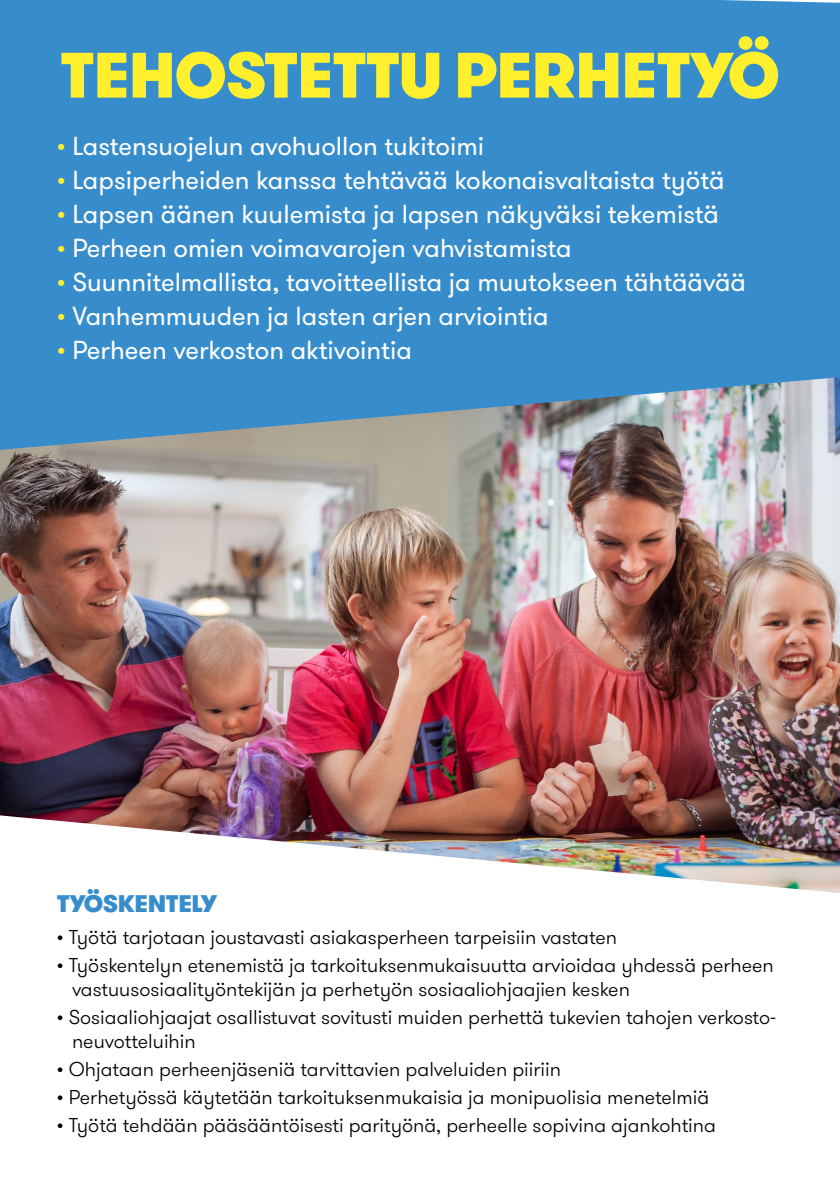
<style>
.page{position:relative;width:840px;height:1191px;background:#fff}
.page>*{position:absolute;margin:0;border:0;box-sizing:border-box;transform-origin:0 0}
.t1{font:900 64px "GT Walsheim";letter-spacing:-.015em;color:#ffef2c}
.t2{font:26px "GT Walsheim";color:#fff}
.t3{font:900 24px "GT Walsheim";letter-spacing:-.015em;color:#378dcc}
.t4{font:300 20px/24px "GT Walsheim";color:#000}
.s1{color:#ffef2c}
</style>
<div class="page">
<img style="left:0;top:450px;width:839px;height:443px">
<svg style="left:0;top:0;width:839px;height:450px;background:#408fc8"></svg>
<h1 class="t1" style="left:60px;top:32px;width:720px">TEHOSTETTU PERHETYÖ</h1>
<h2 class="t2" style="left:57px;top:129px;width:428px"><span class="s1">•</span> Lastensuojelun avohuollon tukitoimi</h2>
<h2 class="t2" style="left:57px;top:163px;width:669px"><span class="s1">•</span> Lapsiperheiden kanssa tehtävää kokonaisvaltaista työtä</h2>
<h2 class="t2" style="left:57px;top:197px;width:663px"><span class="s1">•</span> Lapsen äänen kuulemista ja lapsen näkyväksi tekemistä</h2>
<h2 class="t2" style="left:57px;top:231px;width:516px"><span class="s1">•</span> Perheen omien voimavarojen vahvistamista</h2>
<h2 class="t2" style="left:57px;top:265px;width:690px"><span class="s1">•</span> Suunnitelmallista, tavoitteellista ja muutokseen tähtäävää</h2>
<h2 class="t2" style="left:57px;top:299px;width:493px"><span class="s1">•</span> Vanhemmuuden ja lasten arjen arviointia</h2>
<h2 class="t2" style="left:57px;top:333px;width:356px"><span class="s1">•</span> Perheen verkoston aktivointia</h2>
<p class="t3" style="left:57px;top:887px;width:162px">TYÖSKENTELY</p>
<p class="t4" style="left:57px;top:925px;width:561px">• Työtä tarjotaan joustavasti asiakasperheen tarpeisiin vastaten</p>
<p class="t4" style="left:72px;top:953px;width:703px;text-indent:-15px">• Työskentelyn etenemistä ja tarkoituksenmukaisuutta arvioidaa yhdessä perheen vastuusosiaalityöntekijän ja perhetyön sosiaaliohjaajien kesken</p>
<p class="t4" style="left:72px;top:1005px;width:705px;text-indent:-15px">• Sosiaaliohjaajat osallistuvat sovitusti muiden perhettä tukevien tahojen verkosto&shy;neuvotteluihin</p>
<p class="t4" style="left:57px;top:1057px;width:505px">• Ohjataan perheenjäseniä tarvittavien palveluiden piiriin</p>
<p class="t4" style="left:57px;top:1085px;width:653px">• Perhetyössä käytetään tarkoituksenmukaisia ja monipuolisia menetelmiä</p>
<p class="t4" style="left:57px;top:1113px;width:660px">• Työtä tehdään pääsääntöisesti parityönä, perheelle sopivina ajankohtina</p>
</div>
